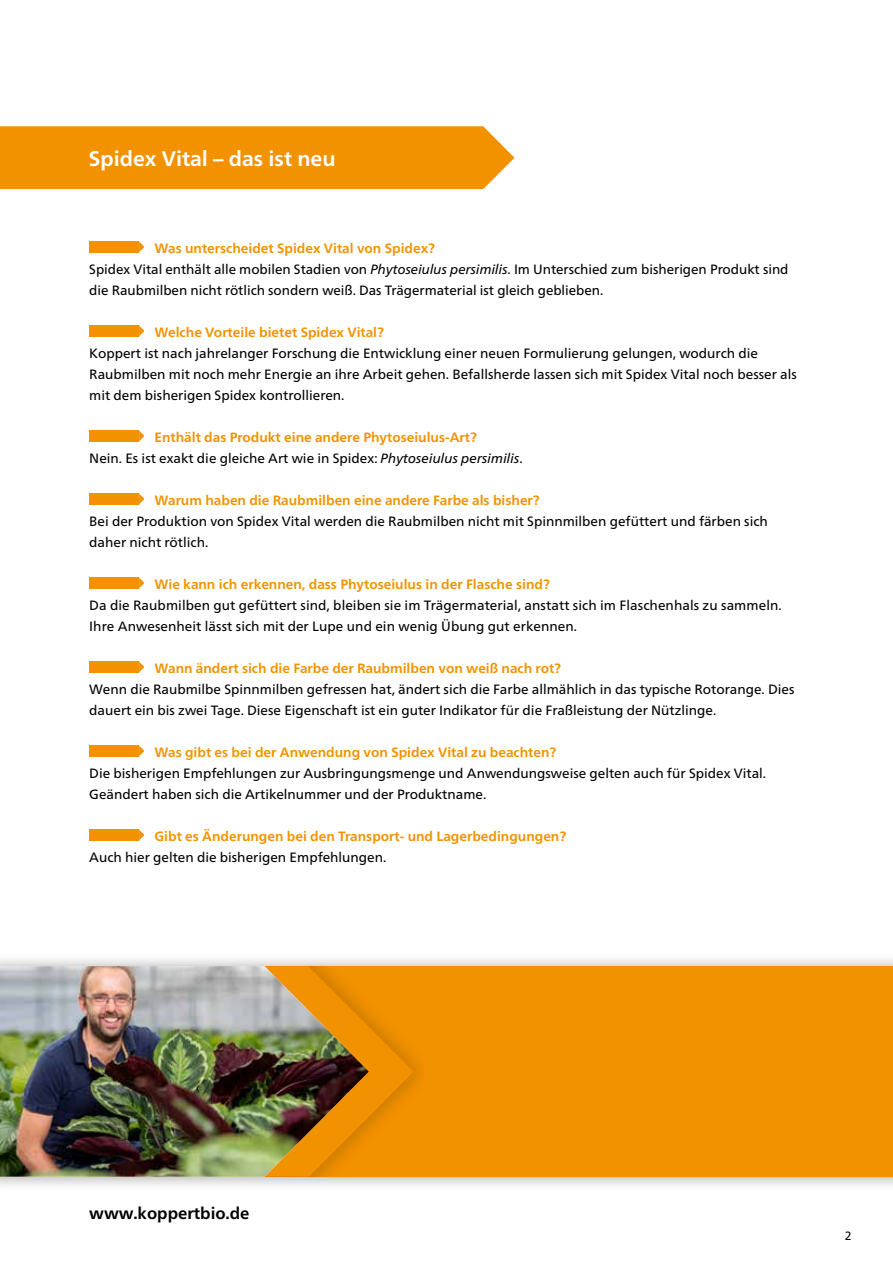
<style>
.page{position:relative;width:893px;height:1263px;background:#fff}
.page>*{position:absolute;margin:0;border:0;box-sizing:border-box;transform-origin:0 0}
.t1{font:700 21px "Frutiger Neue LTW1 G";color:#fff}
.t2{font:700 16.5px "Frutiger Neue LTW1 G";color:#000}
.t3{font:13.5px/21px "Frutiger Neue LTW1 G";color:#000}
.t4{font:700 13.5px/21px "Frutiger Neue LTW1 G";color:#f39200}
.t5{font:12px "Frutiger Neue LTW1 G";color:#000}
.s1{font-weight:700;color:#f39200}
.s2{font-style:italic}
.s3{font-weight:400;color:#000}
.s4{font-weight:400;font-style:italic;color:#000}
</style>
<div class="page">
<div style="left:89px;top:241px;width:50px;height:12px;background:#f39200"></div>
<svg style="left:139px;top:241px;width:5px;height:12px"></svg>
<div style="left:89px;top:325px;width:50px;height:12px;background:#f39200"></div>
<svg style="left:139px;top:325px;width:5px;height:12px"></svg>
<div style="left:89px;top:430px;width:50px;height:12px;background:#f39200"></div>
<svg style="left:139px;top:430px;width:5px;height:12px"></svg>
<div style="left:89px;top:493px;width:50px;height:12px;background:#f39200"></div>
<svg style="left:139px;top:493px;width:5px;height:12px"></svg>
<div style="left:89px;top:577px;width:50px;height:12px;background:#f39200"></div>
<svg style="left:139px;top:577px;width:5px;height:12px"></svg>
<div style="left:89px;top:661px;width:50px;height:12px;background:#f39200"></div>
<svg style="left:139px;top:661px;width:5px;height:12px"></svg>
<div style="left:89px;top:745px;width:50px;height:12px;background:#f39200"></div>
<svg style="left:139px;top:745px;width:5px;height:12px"></svg>
<div style="left:89px;top:829px;width:50px;height:12px;background:#f39200"></div>
<svg style="left:139px;top:829px;width:5px;height:12px"></svg>
<div style="left:0;top:953px;width:893px;height:239px;background:#000;opacity:.35"></div>
<div style="left:0;top:967px;width:893px;height:210px;background:#f39200"></div>
<svg style="left:369px;top:966px;width:45px;height:164px"></svg>
<img style="left:0;top:966px;width:369px;height:211px">
<div style="left:0;top:126px;width:514px;height:63px;background:#f39200"></div>
<h1 class="t1" style="left:89px;top:143px;width:248px">Spidex Vital – das ist neu</h1>
<p class="t3" style="left:89px;top:236px;width:701px;text-indent:65px"><span class="s1">Was unterscheidet Spidex Vital von Spidex?<br></span>Spidex Vital enthält alle mobilen Stadien von <span class="s2">Phytoseiulus persimilis</span>. Im Unterschied zum bisherigen Produkt sind die Raubmilben nicht rötlich sondern weiß. Das Trägermaterial ist gleich geblieben.</p>
<p class="t4" style="left:154px;top:320px;width:231px">Welche Vorteile bietet Spidex Vital?</p>
<p class="t3" style="left:89px;top:341px;width:709px">Koppert ist nach jahrelanger Forschung die Entwicklung einer neuen Formulierung gelungen, wodurch die<br>Raubmilben mit noch mehr Energie an ihre Arbeit gehen. Befallsherde lassen sich mit Spidex Vital noch besser als mit dem bisherigen Spidex kontrollieren.</p>
<p class="t4" style="left:89px;top:425px;width:435px;text-indent:65px">Enthält das Produkt eine andere Phytoseiulus-Art?<br><span class="s3">Nein. Es ist exakt die gleiche Art wie in Spidex:</span> <span class="s4">Phytoseiulus persimilis</span><span class="s3">.</span></p>
<p class="t4" style="left:154px;top:488px;width:387px">Warum haben die Raubmilben eine andere Farbe als bisher?</p>
<p class="t3" style="left:89px;top:509px;width:680px">Bei der Produktion von Spidex Vital werden die Raubmilben nicht mit Spinnmilben gefüttert und färben sich daher nicht rötlich.</p>
<p class="t4" style="left:154px;top:572px;width:397px">Wie kann ich erkennen, dass Phytoseiulus in der Flasche sind?</p>
<p class="t3" style="left:89px;top:593px;width:694px">Da die Raubmilben gut gefüttert sind, bleiben sie im Trägermaterial, anstatt sich im Flaschenhals zu sammeln.<br>Ihre Anwesenheit lässt sich mit der Lupe und ein wenig Übung gut erkennen.</p>
<p class="t4" style="left:154px;top:656px;width:408px">Wann ändert sich die Farbe der Raubmilben von weiß nach rot?</p>
<p class="t3" style="left:89px;top:677px;width:707px">Wenn die Raubmilbe Spinnmilben gefressen hat, ändert sich die Farbe allmählich in das typische Rotorange. Dies dauert ein bis zwei Tage. Diese Eigenschaft ist ein guter Indikator für die Fraßleistung der Nützlinge.</p>
<p class="t4" style="left:154px;top:740px;width:403px">Was gibt es bei der Anwendung von Spidex Vital zu beachten?</p>
<p class="t3" style="left:89px;top:761px;width:678px">Die bisherigen Empfehlungen zur Ausbringungsmenge und Anwendungsweise gelten auch für Spidex Vital.<br>Geändert haben sich die Artikelnummer und der Produktname.</p>
<p class="t4" style="left:154px;top:824px;width:413px">Gibt es Änderungen bei den Transport- und Lagerbedingungen?</p>
<p class="t3" style="left:89px;top:845px;width:299px">Auch hier gelten die bisherigen Empfehlungen.</p>
<p class="t2" style="left:89px;top:1201px;width:162px">www.koppertbio.de</p>
<p class="t5" style="left:845px;top:1226px;width:8px">2</p>
</div>
